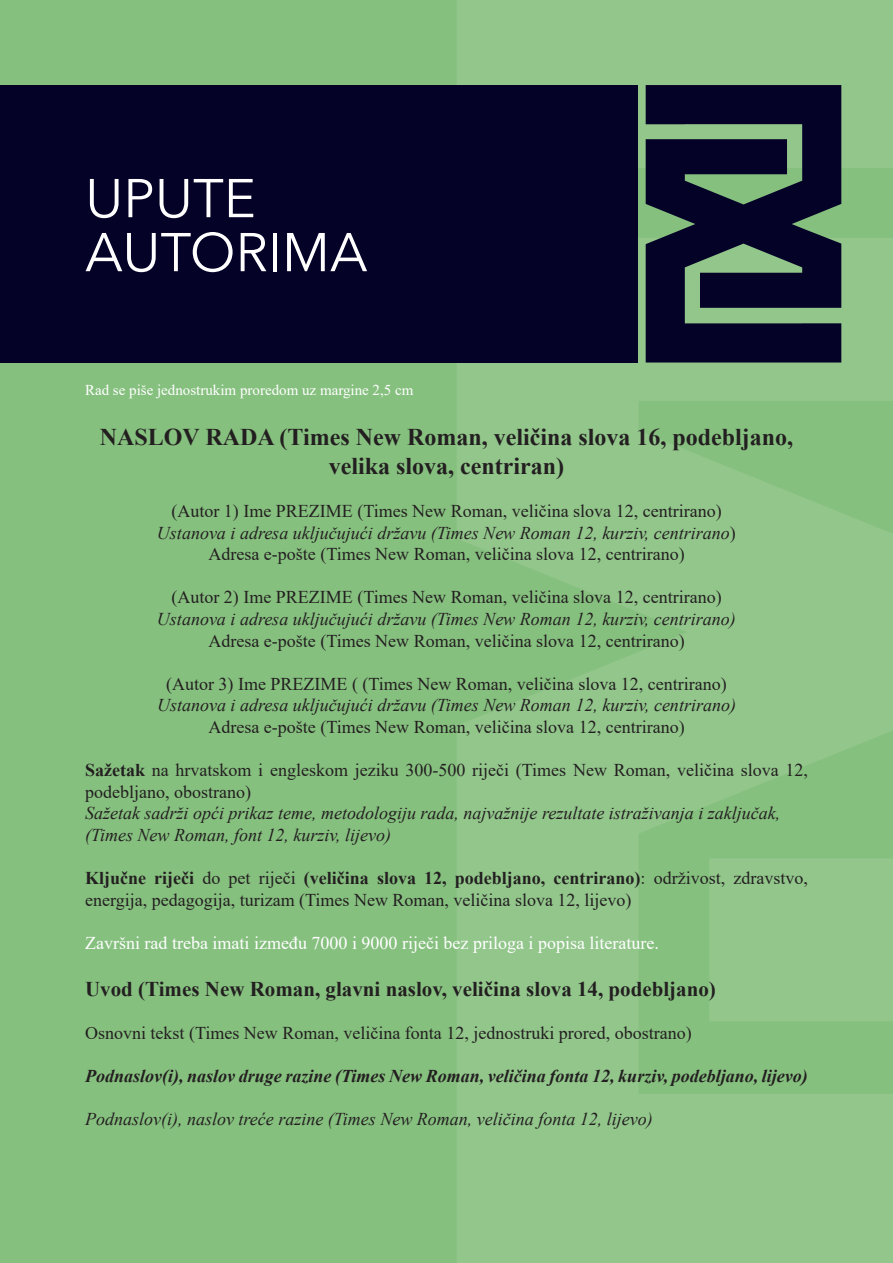
<style>
.page{position:relative;width:893px;height:1263px;background:#86c07f}
.page>*{position:absolute;margin:0;border:0;box-sizing:border-box;transform-origin:0 0}
.t1{font:54px/54px "Avenir Next LT Pro";color:#fff}
.t2{font:700 24px/28.8px "Times New Roman";color:#231f20;text-align:center}
.t3{font:700 21px "Times New Roman";color:#231f20}
.t4{font:18px/21.6px "Times New Roman";color:#231f20}
.t5{font:italic 18px/21.6px "Times New Roman";color:#231f20}
.t6{font:italic 700 18px "Times New Roman";color:#231f20}
.t7{font:18px "Times New Roman";color:#fff}
.t8{font:15px "Times New Roman";color:#fff}
.s1{font-style:italic}
.s2{font-weight:700}
</style>
<div class="page">
<svg style="left:457px;top:0;width:436px;height:1263px;fill:#92c68b"></svg>
<div style="left:0;top:85px;width:638px;height:277px;background:#040227"></div>
<svg style="left:646px;top:85px;width:195px;height:277px;fill:#040227"></svg>
<h1 class="t1" style="left:85px;top:171px;width:284px">UPUTE<br>AUTORIMA</h1>
<p class="t8" style="left:85px;top:379px;width:330px">Rad se piše jednostrukim proredom uz margine 2,5 cm</p>
<h2 class="t2" style="left:100px;top:422px;width:695px">NASLOV RADA (Times New Roman, veličina slova 16, podebljano, velika slova, centriran)</h2>
<p class="t4" style="left:157px;top:499px;width:580px;text-align:center">(Autor 1) Ime PREZIME (Times New Roman, veličina slova 12, centrirano)<br><span class="s1">Ustanova i adresa uključujući državu (Times New Roman 12, kurziv, centrirano</span>)<br>Adresa e-pošte (Times New Roman, veličina slova 12, centrirano)</p>
<p class="t4" style="left:171px;top:586px;width:552px">(Autor 2) Ime PREZIME (Times New Roman, veličina slova 12, centrirano)</p>
<p class="t5" style="left:157px;top:608px;width:580px">Ustanova i adresa uključujući državu (Times New Roman 12, kurziv, centrirano)</p>
<p class="t4" style="left:208px;top:629px;width:478px">Adresa e-pošte (Times New Roman, veličina slova 12, centrirano)</p>
<p class="t4" style="left:166px;top:672px;width:562px">(Autor 3) Ime PREZIME ( (Times New Roman, veličina slova 12, centrirano)</p>
<p class="t5" style="left:157px;top:694px;width:580px">Ustanova i adresa uključujući državu (Times New Roman 12, kurziv, centrirano)</p>
<p class="t4" style="left:208px;top:715px;width:478px">Adresa e-pošte (Times New Roman, veličina slova 12, centrirano)</p>
<p class="t4" style="left:85px;top:759px;width:724px"><span class="s2">Sažetak</span> na hrvatskom i engleskom jeziku 300-500 riječi (Times New Roman, veličina slova 12, podebljano, obostrano)</p>
<p class="t5" style="left:85px;top:802px;width:697px">Sažetak sadrži opći prikaz teme, metodologiju rada, najvažnije rezultate istraživanja i zaključak, (Times New Roman, font 12, kurziv, lijevo)</p>
<p class="t4" style="left:85px;top:867px;width:724px"><span class="s2">Ključne riječi</span> do pet riječi <span class="s2">(veličina slova 12, podebljano, centrirano)</span>: održivost, zdravstvo, energija, pedagogija, turizam (Times New Roman, veličina slova 12, lijevo)</p>
<p class="t7" style="left:85px;top:930px;width:575px">Završni rad treba imati između 7000 i 9000 riječi bez priloga i popisa literature.</p>
<p class="t3" style="left:85px;top:974px;width:632px">Uvod (Times New Roman, glavni naslov, veličina slova 14, podebljano)</p>
<p class="t4" style="left:85px;top:1021px;width:608px">Osnovni tekst (Times New Roman, veličina fonta 12, jednostruki prored, obostrano)</p>
<p class="t6" style="left:85px;top:1063px;width:724px">Podnaslov(i), naslov druge razine (Times New Roman, veličina fonta 12, kurziv, podebljano, lijevo)</p>
<p class="t5" style="left:85px;top:1108px;width:569px">Podnaslov(i), naslov treće razine (Times New Roman, veličina fonta 12, lijevo)</p>
</div>
